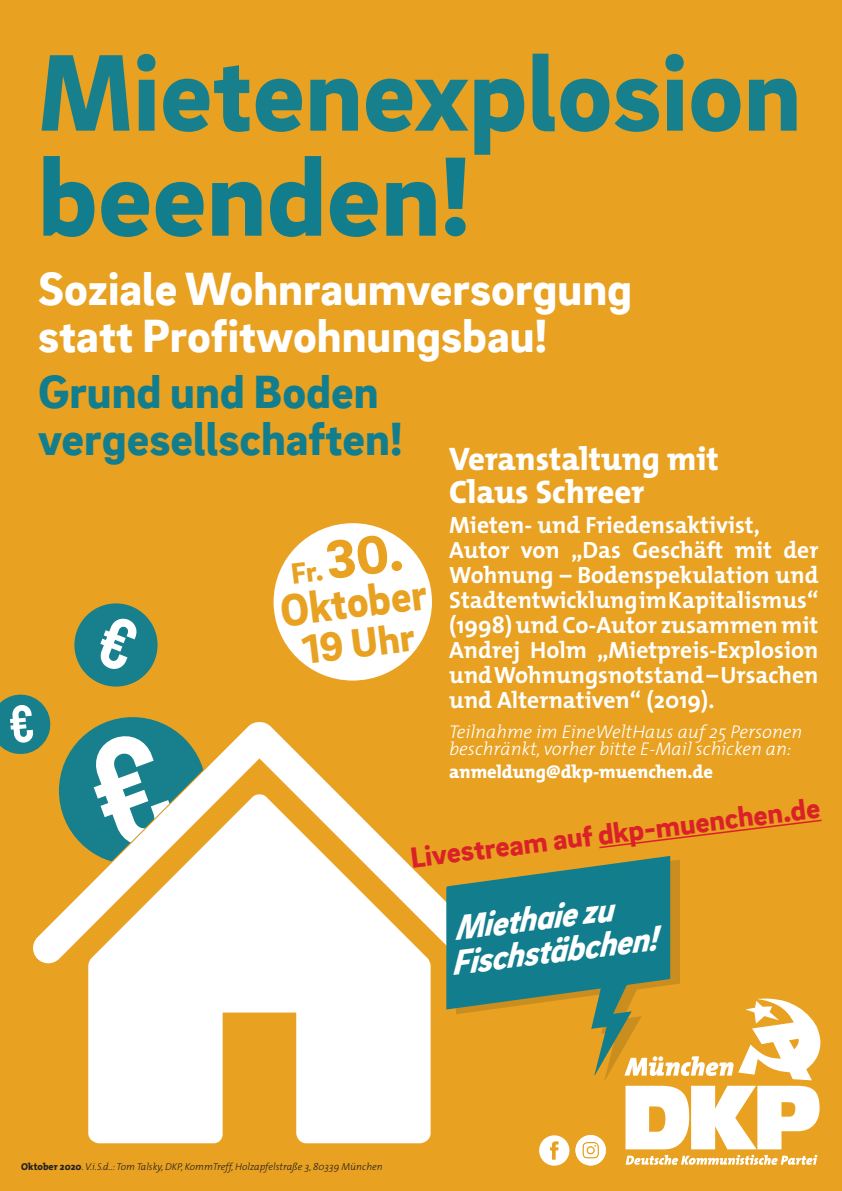
<style>
.page{position:relative;width:842px;height:1191px;background:#e8a121}
.page>*{position:absolute;margin:0;border:0;box-sizing:border-box;transform-origin:0 0}
.t1{font:900 115.35px "Brix Sans W01";color:#127d8c}
.t2{font:900 111.5px "Brix Sans W01";color:#17808c}
.t3{font:900 48px/47.5px "Brix Sans W01";color:#fff}
.t4{font:900 48px/47.5px "Brix Sans W01";color:#127d8c}
.t5{font:900 46.5px "Brix Sans";color:#e8a121;scale:.94 1}
.t6{font:900 42px "Brix Sans";color:#e8a121}
.t7{font:italic 900 35.8px "Brix Sans W01";color:#fff}
.t8{font:800 32.75px/33px "T Mix";color:#fff}
.t9{font:900 30px "Brix Sans W01";color:#da2128}
.t10{font:700 23.6px/25px "T Mix";color:#fff;text-align:justify}
.t11{font:italic 300 18.5px/17.5px "T Mix";color:#fff}
.t12{font:800 18.5px "T Mix";color:#fff}
.t13{font:italic 300 10px "T Mix";color:#231f20}
.s1{font-weight:800;font-style:normal}
</style>
<div class="page">
<svg style="left:625px;top:998px;width:196px;height:166px"></svg>
<svg style="left:33px;top:722px;width:413px;height:421px;fill:#fff"></svg>
<svg style="left:59px;top:717px;width:147px;height:147px;background:#5ca2a4"></svg>
<svg style="left:92px;top:732px;width:84px;height:117px;background:#85bbc0"></svg>
<svg style="left:74px;top:603px;width:84px;height:84px"></svg>
<svg style="left:0;top:694px;width:54px;height:63px"></svg>
<div style="left:274px;top:523px;width:158px;height:157px;background:#fff;border-radius:50%"></div>
<svg style="left:539px;top:1135px;width:30px;height:30px"></svg>
<svg style="left:575px;top:1135px;width:31px;height:30px"></svg>
<svg style="left:599px;top:819px;width:223px;height:30px"></svg>
<div style="left:456px;top:860px;width:224px;height:219px;background:#231f20;opacity:.15"></div>
<svg style="left:446px;top:856px;width:224px;height:219px;fill:#127d8c"></svg>
<svg style="left:292px;top:534px;width:111px;height:18px"></svg>
<p class="t2" style="left:38px;top:28px;width:765px">Mietenexplosion</p>
<p class="t1" style="left:38px;top:130px;width:434px">beenden!</p>
<p class="t3" style="left:38px;top:264px;width:596px">Soziale Wohnraumversorgung statt Profitwohnungsbau!</p>
<p class="t4" style="left:38px;top:367px;width:366px">Grund und Boden vergesellschaften!</p>
<p class="t8" style="left:449px;top:441px;width:271px">Veranstaltung mit<br>Claus Schreer</p>
<p class="t10" style="left:449px;top:512px;width:312px">Mieten- und Friedensaktivist,</p>
<p class="t10" style="left:449px;top:537px;width:371px">Autor von „Das Geschäft mit der Wohnung – Bodenspekulation und Stadtentwicklung im Kapitalismus“ (1998) und Co-Autor zusammen mit Andrej Holm „Mietpreis-Explosion und Wohnungsnotstand – Ursachen und Alternativen“ (2019).</p>
<p class="t11" style="left:449px;top:722px;width:355px">Teilnahme im EineWeltHaus auf 25 Personen beschränkt, vorher bitte E-Mail schicken an:</p>
<p class="t12" style="left:449px;top:756px;width:265px">anmeldung@dkp-muenchen.de</p>
<p class="t5" style="left:277px;top:580px;width:158px;rotate:-7deg">Oktober</p>
<p class="t6" style="left:299px;top:622px;width:114px;rotate:-7deg">19 Uhr</p>
<p class="t9" style="left:408px;top:840px;width:414px;rotate:-7deg">Livestream auf dkp-muenchen.de</p>
<p class="t7" style="left:452px;top:907px;width:161px;rotate:-7deg">Miethaie zu</p>
<p class="t7" style="left:449px;top:942px;width:209px;rotate:-7deg">Fischstäbchen!</p>
<p class="t13" style="left:21px;top:1158px;width:363px"><span class="s1">Oktober 2020</span>. V.i.S.d..: Tom Talsky, DKP, KommTreff, Holzapfelstraße 3, 80339 München</p>
</div>
